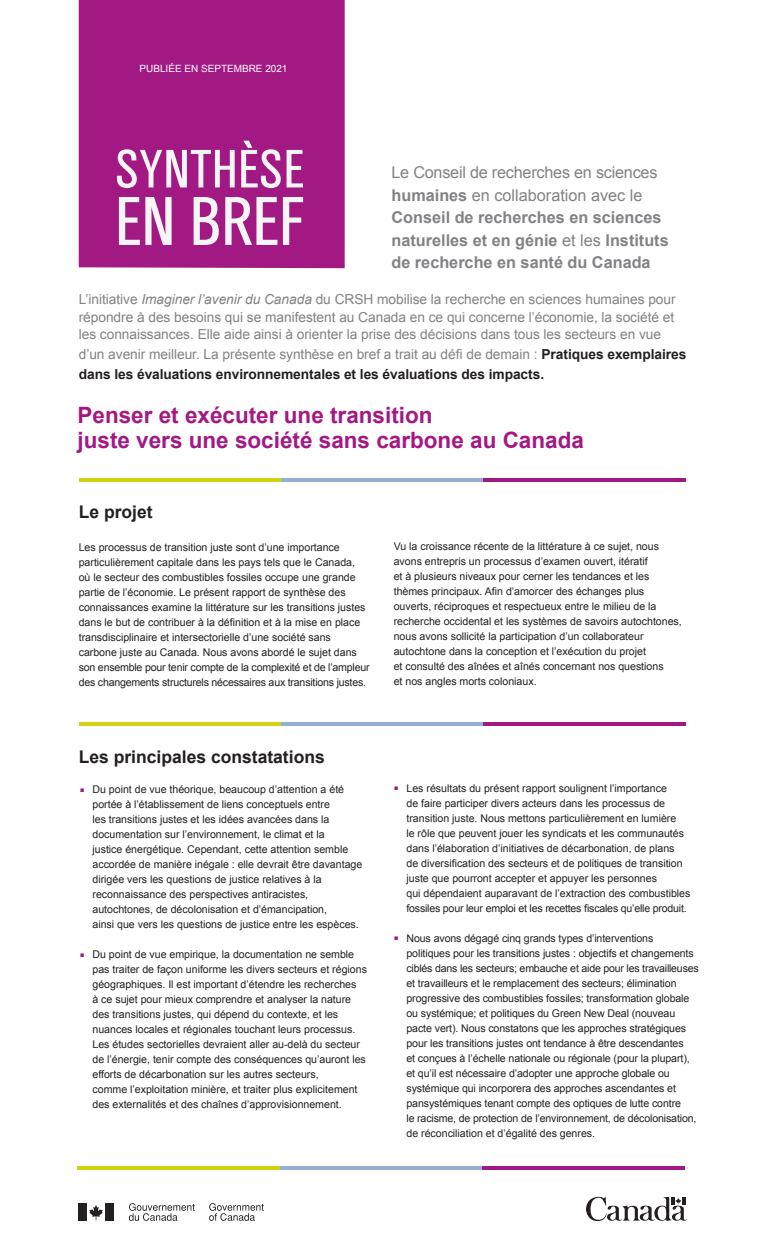
<style>
.page{position:relative;width:765px;height:1260px;background:#fff}
.page>*{position:absolute;margin:0;border:0;box-sizing:border-box;transform-origin:0 0}
.t1{font:71.88px "TV Nord EFOP Regular Con";letter-spacing:-.005em;color:#f5f5f6}
.t2{font:56.25px "TV Nord EFOP Regular Con";letter-spacing:-.005em;color:#f5f5f6}
.t3{font:700 25px "Arial";color:#a31984}
.t4{font:700 22.5px/25px "Arial";color:#a31984}
.t5{font:700 17.5px "Arial";color:#231f20}
.t6{font:700 16.25px/22.5px "Arial";color:#808285}
.t7{font:13.75px/17.5px "Arial";letter-spacing:-.005em;color:#808285;text-align:justify}
.t8{font:700 13.75px/20px "Arial";letter-spacing:-.005em;color:#231f20}
.t9{font:10.62px/15px "Arial";color:#231f20}
.t10{font:10px "Arial";color:#fff}
.s1{font-weight:400}
.s2{font-style:italic}
.s3{font-weight:400;color:#808285}
</style>
<div class="page">
<div style="left:79px;top:0;width:266px;height:268px;background:#a31984"></div>
<hr style="left:79px;top:722px;width:202px;height:3px;background:#d4d110">
<hr style="left:281px;top:722px;width:203px;height:4px;background:#92b0d5">
<hr style="left:484px;top:722px;width:202px;height:3px;background:#a31984">
<hr style="left:79px;top:478px;width:202px;height:4px;background:#d4d110">
<hr style="left:281px;top:478px;width:203px;height:4px;background:#92b0d5">
<hr style="left:484px;top:478px;width:202px;height:4px;background:#a31984">
<hr style="left:78px;top:1167px;width:202px;height:3px;background:#d4d110">
<hr style="left:280px;top:1167px;width:203px;height:3px;background:#92b0d5">
<hr style="left:482px;top:1167px;width:203px;height:3px;background:#a31984">
<svg style="left:586px;top:1196px;width:102px;height:25px"></svg>
<svg style="left:209px;top:1203px;width:55px;height:18px"></svg>
<svg style="left:129px;top:1203px;width:66px;height:18px"></svg>
<div style="left:78px;top:1204px;width:9px;height:17px;background:#231f20"></div>
<svg style="left:89px;top:1205px;width:14px;height:15px"></svg>
<div style="left:105px;top:1204px;width:9px;height:17px;background:#231f20"></div>
<p class="t10" style="left:140px;top:62px;width:149px">PUBLIÉE EN SEPTEMBRE 2021</p>
<p class="t2" style="left:115px;top:139px;width:191px">SYNTHÈSE</p>
<p class="t1" style="left:115px;top:183px;width:191px">EN BREF</p>
<p class="t6" style="left:392px;top:162px;width:279px"><span class="s1">Le Conseil de recherches en sciences </span>humaines <span class="s1">en collaboration avec le </span>Conseil de recherches en sciences naturelles et en génie <span class="s1">et les</span> Instituts de recherche en santé du Canada</p>
<p class="t7" style="left:79px;top:291px;width:598px">L’initiative <span class="s2">Imaginer l’avenir du Canada</span> du CRSH mobilise la recherche en sciences humaines pour répondre à des besoins qui se manifestent au Canada en ce qui concerne l’économie, la société et les connaissances. Elle aide ainsi à orienter la prise des décisions dans tous les secteurs en vue</p>
<p class="t8" style="left:79px;top:345px;width:609px"><span class="s3">d’un avenir meilleur. La présente synthèse en bref a trait au défi de demain :</span> Pratiques exemplaires dans les évaluations environnementales et les évaluations des impacts.</p>
<p class="t4" style="left:78px;top:403px;width:508px">Penser et exécuter une transition<br>juste vers une société sans carbone au Canada</p>
<p class="t5" style="left:79px;top:500px;width:75px">Le projet</p>
<p class="t9" style="left:79px;top:539px;width:292px">Les processus de transition juste sont d’une importance particulièrement capitale dans les pays tels que le Canada,<br>où le secteur des combustibles fossiles occupe une grande partie de l’économie. Le présent rapport de synthèse des connaissances examine la littérature sur les transitions justes dans le but de contribuer à la définition et à la mise en place transdisciplinaire et intersectorielle d’une société sans carbone juste au Canada. Nous avons abordé le sujet dans son ensemble pour tenir compte de la complexité et de l’ampleur des changements structurels nécessaires aux transitions justes.</p>
<p class="t9" style="left:394px;top:539px;width:267px">Vu la croissance récente de la littérature à ce sujet, nous avons entrepris un processus d’examen ouvert, itératif</p>
<p class="t9" style="left:394px;top:569px;width:290px">et à plusieurs niveaux pour cerner les tendances et les thèmes principaux. Afin d’amorcer des échanges plus ouverts, réciproques et respectueux entre le milieu de la recherche occidental et les systèmes de savoirs autochtones, nous avons sollicité la participation d’un collaborateur autochtone dans la conception et l’exécution du projet<br>et consulté des aînées et aînés concernant nos questions<br>et nos angles morts coloniaux.</p>
<p class="t5" style="left:79px;top:746px;width:248px">Les principales constatations</p>
<p class="t3" style="left:79px;top:766px;width:8px">.</p>
<p class="t9" style="left:92px;top:782px;width:253px">Du point de vue théorique, beaucoup d’attention a été portée à l’établissement de liens conceptuels entre</p>
<p class="t9" style="left:92px;top:812px;width:238px">les transitions justes et les idées avancées dans la documentation sur l’environnement, le climat et la</p>
<p class="t9" style="left:92px;top:842px;width:271px">justice énergétique. Cependant, cette attention semble accordée de manière inégale : elle devrait être davantage dirigée vers les questions de justice relatives à la reconnaissance des perspectives antiracistes, autochtones, de décolonisation et d’émancipation,<br>ainsi que vers les questions de justice entre les espèces.</p>
<p class="t3" style="left:79px;top:931px;width:8px">.</p>
<p class="t9" style="left:92px;top:947px;width:276px">Du point de vue empirique, la documentation ne semble pas traiter de façon uniforme les divers secteurs et régions géographiques. Il est important d’étendre les recherches</p>
<p class="t9" style="left:92px;top:992px;width:275px">à ce sujet pour mieux comprendre et analyser la nature des transitions justes, qui dépend du contexte, et les nuances locales et régionales touchant leurs processus.<br>Les études sectorielles devraient aller au-delà du secteur de l’énergie, tenir compte des conséquences qu’auront les efforts de décarbonation sur les autres secteurs,<br>comme l’exploitation minière, et traiter plus explicitement des externalités et des chaînes d’approvisionnement.</p>
<p class="t3" style="left:393px;top:765px;width:8px">.</p>
<p class="t9" style="left:406px;top:781px;width:286px">Les résultats du présent rapport soulignent l’importance<br>de faire participer divers acteurs dans les processus de transition juste. Nous mettons particulièrement en lumière<br>le rôle que peuvent jouer les syndicats et les communautés dans l’élaboration d’initiatives de décarbonation, de plans<br>de diversification des secteurs et de politiques de transition juste que pourront accepter et appuyer les personnes<br>qui dépendaient auparavant de l’extraction des combustibles fossiles pour leur emploi et les recettes fiscales qu’elle produit.</p>
<p class="t3" style="left:393px;top:915px;width:8px">.</p>
<p class="t9" style="left:406px;top:931px;width:294px">Nous avons dégagé cinq grands types d’interventions politiques pour les transitions justes : objectifs et changements ciblés dans les secteurs; embauche et aide pour les travailleuses et travailleurs et le remplacement des secteurs; élimination progressive des combustibles fossiles; transformation globale ou systémique; et politiques du Green New Deal (nouveau pacte vert). Nous constatons que les approches stratégiques pour les transitions justes ont tendance à être descendantes<br>et conçues à l’échelle nationale ou régionale (pour la plupart), et qu’il est nécessaire d’adopter une approche globale ou systémique qui incorporera des approches ascendantes et pansystémiques tenant compte des optiques de lutte contre</p>
<p class="t9" style="left:406px;top:1111px;width:291px">le racisme, de protection de l’environnement, de décolonisation,</p>
<p class="t9" style="left:406px;top:1126px;width:190px">de réconciliation et d’égalité des genres.</p>
</div>
